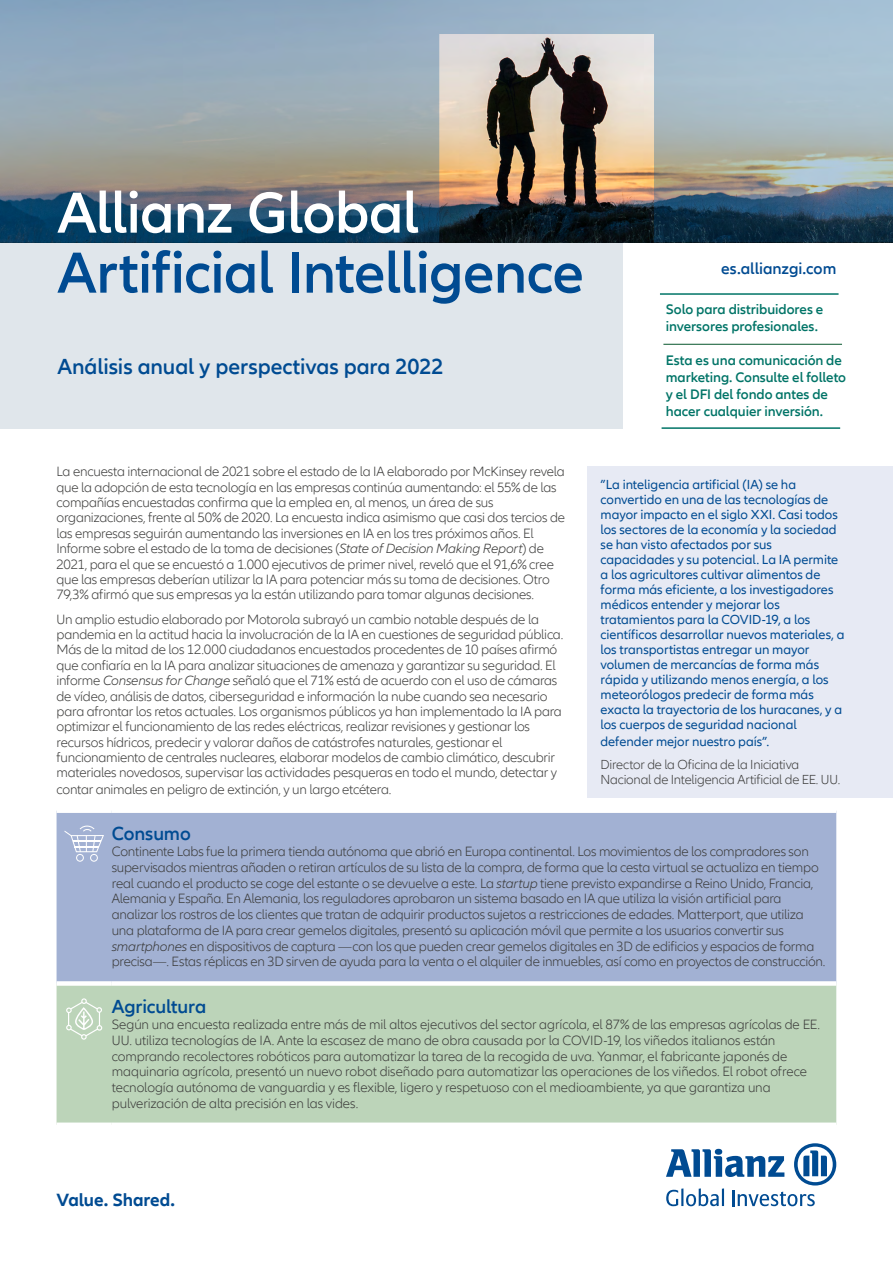
<style>
.page{position:relative;width:893px;height:1263px;background:#fff}
.page>*{position:absolute;margin:0;border:0;box-sizing:border-box;transform-origin:0 0}
.t1{font:600 60px "Allianz Neo";letter-spacing:-.015em;color:#004b92}
.t2{font:600 60px "Allianz Neo";letter-spacing:-.015em;color:#fff}
.t3{font:600 22.5px "Allianz Neo";letter-spacing:-.005em;color:#004b92}
.t4{font:600 19.5px "Allianz Neo";letter-spacing:-.005em;color:#004b92}
.t5{font:700 18.3px "Allianz Neo";letter-spacing:-.005em;color:#004b92}
.t6{font:600 16.5px "Allianz Neo";letter-spacing:-.005em;color:#004b92}
.t7{font:600 14.25px/17.1px "Allianz Neo";letter-spacing:-.005em;color:#007467}
.t8{font:300 13.8px/15.8px "Allianz Neo";letter-spacing:-.015em;color:#3b3b3a}
.t9{font:13.5px/15px "Allianz Neo";color:#004b92}
.t10{font:300 13.5px/15px "Allianz Neo";letter-spacing:-.015em;color:#3b3b3a}
.s1{font-style:italic}
</style>
<div class="page">
<div style="left:57px;top:813px;width:779px;height:168px;background:#a2b1d3"></div>
<div style="left:57px;top:986px;width:779px;height:136px;background:#bcd4b9"></div>
<svg style="left:64px;top:825px;width:40px;height:37px"></svg>
<svg style="left:66px;top:998px;width:36px;height:42px;background:#c9dcc7"></svg>
<div style="left:0;top:142px;width:622px;height:287px;background:#e0e6eb"></div>
<svg style="left:0;top:0;width:893px;height:242px;background:#86939a"></svg>
<div style="left:588px;top:466px;width:305px;height:331px;background:#e7eaf4"></div>
<hr style="left:660px;top:293px;width:178px;height:2px;background:#007467">
<hr style="left:662px;top:427px;width:178px;height:2px;background:#007467">
<hr style="left:663px;top:344px;width:179px;height:1px;background:#07562d">
<svg style="left:666px;top:1143px;width:170px;height:63px"></svg>
<h1 class="t2" style="left:57px;top:178px;width:363px">Allianz Global</h1>
<h1 class="t1" style="left:57px;top:238px;width:528px">Artificial Intelligence</h1>
<h2 class="t3" style="left:57px;top:353px;width:388px">Análisis anual y perspectivas para 2022</h2>
<p class="t6" style="left:721px;top:259px;width:117px">es.allianzgi.com</p>
<p class="t7" style="left:666px;top:301px;width:159px">Solo para distribuidores e inversores profesionales.</p>
<p class="t7" style="left:666px;top:352px;width:182px">Esta es una comunicación de marketing. Consulte el folleto y el DFI del fondo antes de hacer cualquier inversión.</p>
<p class="t8" style="left:57px;top:464px;width:510px;line-height:15.3px">La encuesta internacional de 2021 sobre el estado de la IA elaborado por McKinsey revela que la adopción de esta tecnología en las empresas continúa aumentando: el 55% de las compañías encuestadas confirma que la emplea en, al menos, un área de sus organizaciones, frente al 50% de 2020. La encuesta indica asimismo que casi dos tercios de las empresas seguirán aumentando las inversiones en IA en los tres próximos años. El Informe sobre el estado de la toma de decisiones (<span class="s1">State of Decision Making Report</span>) de 2021, para el que se encuestó a 1.000 ejecutivos de primer nivel, reveló que el 91,6% cree que las empresas deberían utilizar la IA para potenciar más su toma de decisiones. Otro 79,3% afirmó que sus empresas ya la están utilizando para tomar algunas decisiones.</p>
<p class="t8" style="left:57px;top:612px;width:508px">Un amplio estudio elaborado por Motorola subrayó un cambio notable después de la pandemia en la actitud hacia la involucración de la IA en cuestiones de seguridad pública.<br>Más de la mitad de los 12.000 ciudadanos encuestados procedentes de 10 países afirmó que confiaría en la IA para analizar situaciones de amenaza y garantizar su seguridad. El informe <span class="s1">Consensus for Change</span> señaló que el 71% está de acuerdo con el uso de cámaras de vídeo, análisis de datos, ciberseguridad e información la nube cuando sea necesario para afrontar los retos actuales. Los organismos públicos ya han implementado la IA para optimizar el funcionamiento de las redes eléctricas, realizar revisiones y gestionar los recursos hídricos, predecir y valorar daños de catástrofes naturales, gestionar el funcionamiento de centrales nucleares, elaborar modelos de cambio climático, descubrir materiales novedosos, supervisar las actividades pesqueras en todo el mundo, detectar y contar animales en peligro de extinción, y un largo etcétera.</p>
<h3 class="t4" style="left:112px;top:823px;width:80px">Consumo</h3>
<p class="t8" style="left:112px;top:844px;width:715px">Continente Labs fue la primera tienda autónoma que abrió en Europa continental. Los movimientos de los compradores son supervisados mientras añaden o retiran artículos de su lista de la compra, de forma que la cesta virtual se actualiza en tiempo real cuando el producto se coge del estante o se devuelve a este. La <span class="s1">startup</span> tiene previsto expandirse a Reino Unido, Francia, Alemania y España. En Alemania, los reguladores aprobaron un sistema basado en IA que utiliza la visión artificial para analizar los rostros de los clientes que tratan de adquirir productos sujetos a restricciones de edades. Matterport, que utiliza una plataforma de IA para crear gemelos digitales, presentó su aplicación móvil que permite a los usuarios convertir sus <span class="s1">smartphones</span> en dispositivos de captura —con los que pueden crear gemelos digitales en 3D de edificios y espacios de forma precisa—. Estas réplicas en 3D sirven de ayuda para la venta o el alquiler de inmuebles, así como en proyectos de construcción.</p>
<h3 class="t4" style="left:112px;top:995px;width:96px">Agricultura</h3>
<p class="t8" style="left:112px;top:1017px;width:710px">Según una encuesta realizada entre más de mil altos ejecutivos del sector agrícola, el 87% de las empresas agrícolas de EE.<br>UU. utiliza tecnologías de IA. Ante la escasez de mano de obra causada por la COVID-19, los viñedos italianos están comprando recolectores robóticos para automatizar la tarea de la recogida de uva. Yanmar, el fabricante japonés de maquinaria agrícola, presentó un nuevo robot diseñado para automatizar las operaciones de los viñedos. El robot ofrece tecnología autónoma de vanguardia y es flexible, ligero y respetuoso con el medioambiente, ya que garantiza una pulverización de alta precisión en las vides.</p>
<p class="t9" style="left:600px;top:477px;width:246px">”La inteligencia artificial (IA) se ha convertido en una de las tecnologías de mayor impacto en el siglo XXI. Casi todos los sectores de la economía y la sociedad se han visto afectados por sus capacidades y su potencial. La IA permite a los agricultores cultivar alimentos de forma más eficiente, a los investigadores médicos entender y mejorar los tratamientos para la COVID-19, a los científicos desarrollar nuevos materiales, a los transportistas entregar un mayor volumen de mercancías de forma más rápida y utilizando menos energía, a los meteorólogos predecir de forma más exacta la trayectoria de los huracanes, y a los cuerpos de seguridad nacional</p>
<p class="t9" style="left:600px;top:734px;width:170px">defender mejor nuestro país”.</p>
<p class="t10" style="left:600px;top:758px;width:241px">Director de la Oficina de la Iniciativa<br>Nacional de Inteligencia Artificial de EE. UU.</p>
<h3 class="t5" style="left:57px;top:1189px;width:120px">Value. Shared.</h3>
</div>
